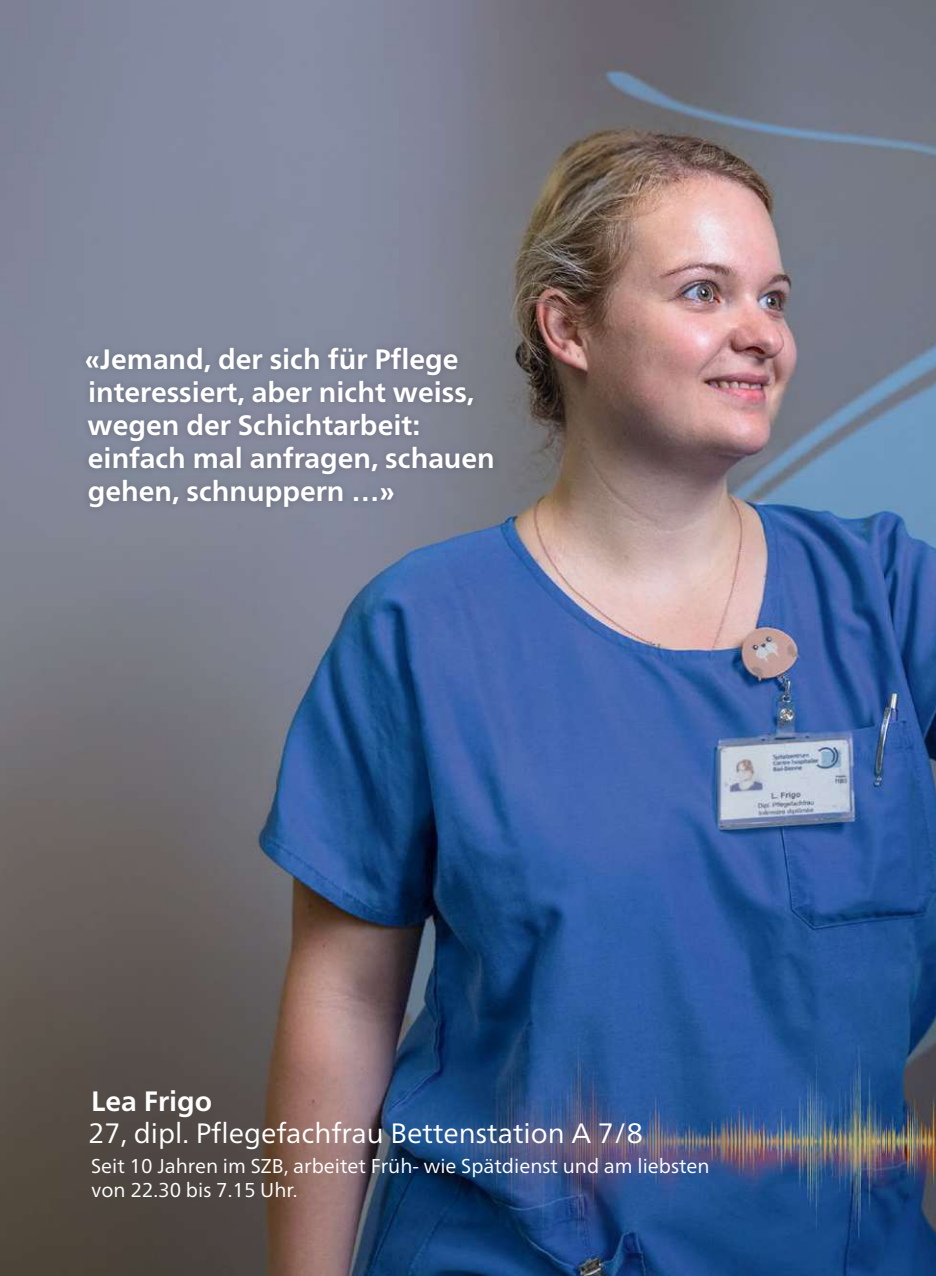
<style>
.page{position:relative;width:936px;height:1276px;background:#fff}
.page>*{position:absolute;margin:0;border:0;box-sizing:border-box;transform-origin:0 0}
.t1{font:700 28px/33px "Frutiger Neue W01";color:#fff}
.t2{font:28px "Frutiger Neue W01";color:#fff}
.t3{font:20px/24px "Frutiger Neue W01";color:#fff}
</style>
<div class="page">
<img style="left:0;top:0;width:935px;height:1276px">
<div style="left:80px;top:340px;width:420px;height:174px;background:#000;opacity:.2"></div>
<p class="t1" style="left:85px;top:342px;width:411px">«Jemand, der sich für Pflege interessiert, aber nicht weiss, wegen der Schichtarbeit: einfach mal anfragen, schauen gehen, schnuppern …»</p>
<p class="t1" style="left:91px;top:1084px;width:123px">Lea Frigo</p>
<p class="t2" style="left:88px;top:1116px;width:556px">27, dipl. Pflegefachfrau Bettenstation A 7/8</p>
<p class="t3" style="left:91px;top:1153px;width:620px">Seit 10 Jahren im SZB, arbeitet Früh- wie Spätdienst und am liebsten von 22.30 bis 7.15 Uhr.</p>
</div>
